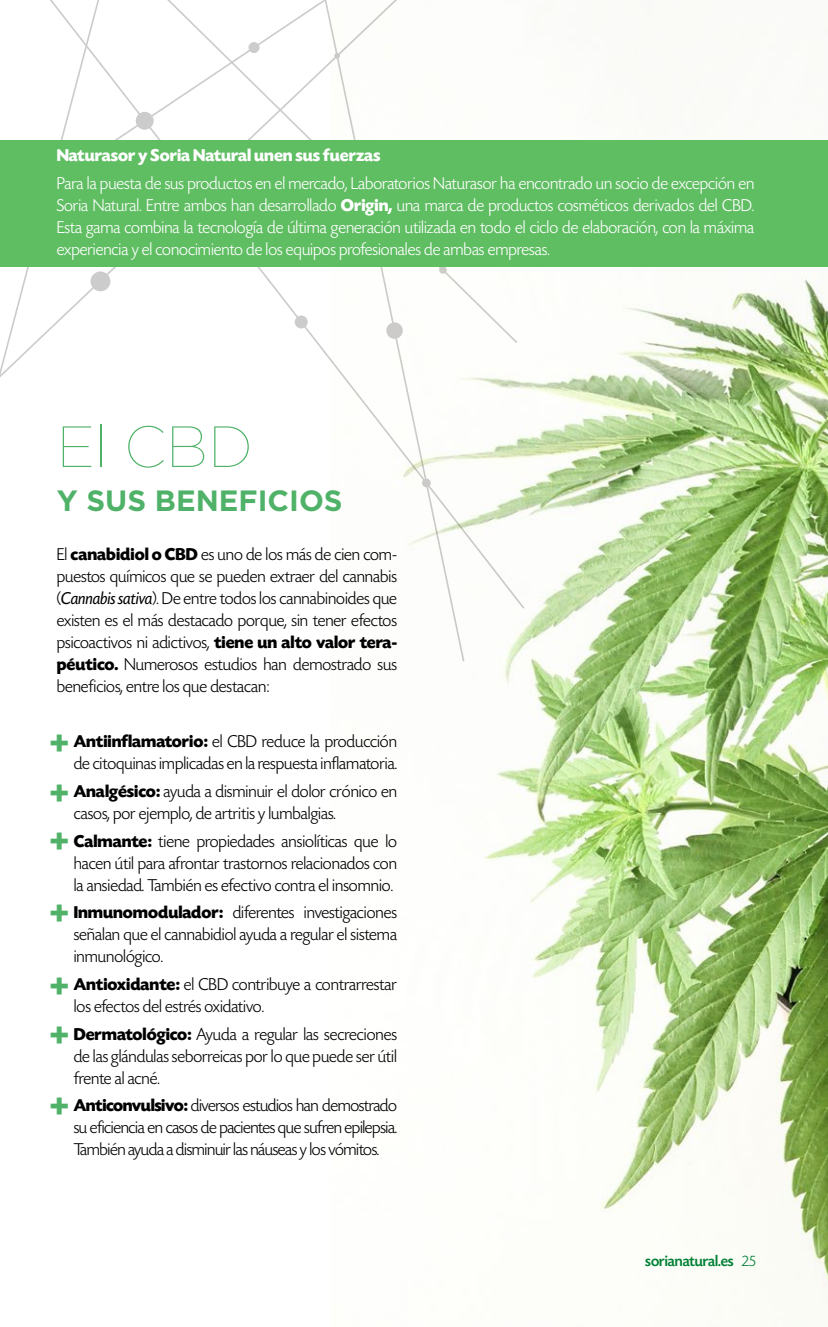
<style>
.page{position:relative;width:828px;height:1327px;background:#fff}
.page>*{position:absolute;margin:0;border:0;box-sizing:border-box;transform-origin:0 0}
.t1{font:100 58px "Gotham";color:#4fb268}
.t2{font:700 34px/48.8px "Gotham";color:#4fb268}
.t3{font:700 29.2px "Gotham";color:#4fb268}
.t4{font:300 18px/22px "Today SHOP";color:#000;text-align:justify}
.t5{font:300 18px/22px "Today SHOP";color:#fff;text-align:justify}
.t6{font:700 18px "Today SHOP";color:#fff}
.t7{font:500 16px "Today SHOP";color:#008237}
.s1{font-weight:700}
.s2{font-weight:400;font-style:italic}
.s3{font-weight:300}
</style>
<div class="page">
<svg style="left:108px;top:0;width:205px;height:338px"></svg>
<svg style="left:0;top:0;width:108px;height:377px"></svg>
<div style="left:295px;top:315px;width:13px;height:13px;background:#cdcccc;border-radius:50%"></div>
<div style="left:136px;top:112px;width:18px;height:18px;background:#cdcccc;border-radius:50%"></div>
<div style="left:248px;top:42px;width:11px;height:11px;background:#cdcccc;border-radius:50%"></div>
<div style="left:91px;top:271px;width:19px;height:20px;background:#cdcccc;border-radius:50%"></div>
<img style="left:330px;top:0;width:498px;height:1305px">
<div style="left:0;top:140px;width:828px;height:126px;background:#5fbd62"></div>
<p class="t6" style="left:57px;top:146px;width:325px">Naturasor y Soria Natural unen sus fuerzas</p>
<p class="t5" style="left:57px;top:173px;width:699px">Para la puesta de sus productos en el mercado, Laboratorios Naturasor ha encontrado un socio de excepción en Soria Natural. Entre ambos han desarrollado <span class="s1">Origin,</span> una marca de productos cosméticos derivados del CBD.<br>Esta gama combina la tecnología de última generación utilizada en todo el ciclo de elaboración, con la máxima experiencia y el conocimiento de los equipos profesionales de ambas empresas.</p>
<h1 class="t1" style="left:57px;top:411px;width:198px">El CBD</h1>
<h3 class="t3" style="left:57px;top:481px;width:287px">Y SUS BENEFICIOS</h3>
<p class="t4" style="left:57px;top:544px;width:342px">El <span class="s1">canabidiol o CBD</span> es uno de los más de cien com&shy;puestos químicos que se pueden extraer del cannabis (<span class="s2">Cannabis sativa</span>). De entre todos los cannabinoides que existen es el más destacado porque, sin tener efectos psicoactivos ni adictivos, <span class="s1">tiene un alto valor tera&shy;péutico.</span> Numerosos estudios han demostrado sus beneficios, entre los que destacan:</p>
<p class="t4" style="left:74px;top:731px;width:325px"><span class="s1">Antiinflamatorio:</span> el CBD reduce la producción de citoquinas implicadas en la respuesta inflamatoria.</p>
<p class="t4" style="left:74px;top:781px;width:325px"><span class="s1">Analgésico:</span> ayuda a disminuir el dolor crónico en casos, por ejemplo, de artritis y lumbalgias.</p>
<p class="t4" style="left:74px;top:830px;width:325px"><span class="s1">Calmante:</span> tiene propiedades ansiolíticas que lo hacen útil para afrontar trastornos relacionados con la ansiedad. También es efectivo contra el insomnio.</p>
<p class="t4" style="left:74px;top:902px;width:325px"><span class="s1">Inmunomodulador:</span> diferentes investigaciones señalan que el cannabidiol ayuda a regular el sistema inmunológico.</p>
<p class="t4" style="left:74px;top:974px;width:325px"><span class="s1">Antioxidante:</span> el CBD contribuye a contrarrestar los efectos del estrés oxidativo.</p>
<p class="t4" style="left:74px;top:1023px;width:325px"><span class="s1">Dermatológico:</span> Ayuda a regular las secreciones de las glándulas seborreicas por lo que puede ser útil frente al acné.</p>
<p class="t4" style="left:74px;top:1095px;width:325px"><span class="s1">Anticonvulsivo:</span> diversos estudios han demostrado su eficiencia en casos de pacientes que sufren epilepsia.<br>También ayuda a disminuir las náuseas y los vómitos.</p>
<h2 class="t2" style="left:49px;top:718px;width:23px;text-align:justify">+ + +</h2>
<h2 class="t2" style="left:49px;top:877px;width:23px;line-height:72.2px">+ +</h2>
<h2 class="t2" style="left:49px;top:999px;width:23px;line-height:70.8px">+ +</h2>
<p class="t7" style="left:645px;top:1252px;width:112px">sorianatural.es <span class="s3">25</span></p>
</div>
